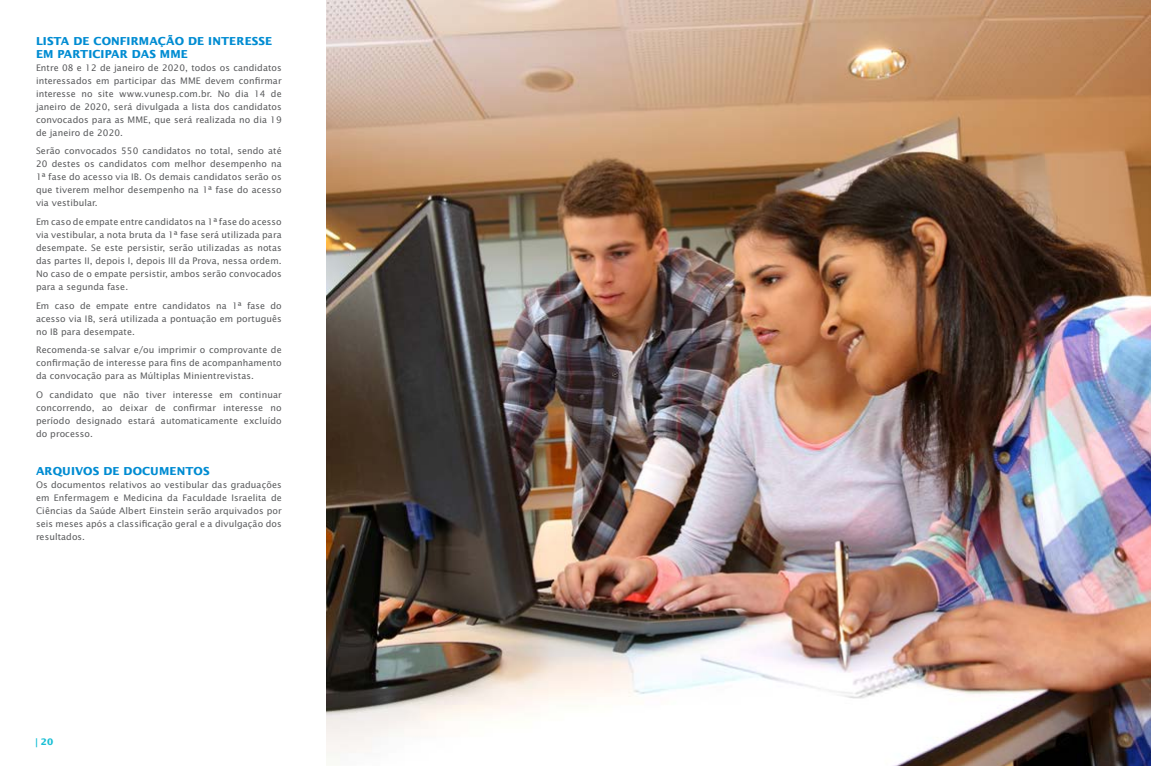
<style>
.page{position:relative;width:1151px;height:766px;background:#fff}
.page>*{position:absolute;margin:0;border:0;box-sizing:border-box;transform-origin:0 0}
.t1{font:700 11px/13px "Lucida Sans Std";letter-spacing:.01em;color:#008cd2}
.t2{font:9px/13px "Lucida Sans Std";letter-spacing:.01em;color:#58595b;text-align:justify}
.t3{font:700 9px "Lucida Sans Std";color:#1abfd5}
</style>
<div class="page">
<img style="left:326px;top:0;width:825px;height:765px">
<p class="t1" style="left:36px;top:34px;width:238px">LISTA DE CONFIRMAÇÃO DE INTERESSE<br>EM PARTICIPAR DAS MME</p>
<p class="t2" style="left:36px;top:61px;width:247px">Entre 08 e 12 de janeiro de 2020, todos os candidatos interessados em participar das MME devem confirmar interesse no site www.vunesp.com.br. No dia 14 de janeiro de 2020, será divulgada a lista dos candidatos convocados para as MME, que será realizada no dia 19 de janeiro de 2020.</p>
<p class="t2" style="left:36px;top:145px;width:247px">Serão convocados 550 candidatos no total, sendo até 20 destes os candidatos com melhor desempenho na 1ª fase do acesso via IB. Os demais candidatos serão os que tiverem melhor desempenho na 1ª fase do acesso via vestibular.</p>
<p class="t2" style="left:36px;top:215px;width:247px">Em caso de empate entre candidatos na 1ª fase do acesso via vestibular, a nota bruta da 1ª fase será utilizada para desempate. Se este persistir, serão utilizadas as notas das partes II, depois I, depois III da Prova, nessa ordem.<br>No caso de o empate persistir, ambos serão convocados para a segunda fase.</p>
<p class="t2" style="left:36px;top:299px;width:247px">Em caso de empate entre candidatos na 1ª fase do acesso via IB, será utilizada a pontuação em português no IB para desempate.</p>
<p class="t2" style="left:36px;top:343px;width:247px">Recomenda-se salvar e/ou imprimir o comprovante de confirmação de interesse para fins de acompanhamento da convocação para as Múltiplas Minientrevistas.</p>
<p class="t2" style="left:36px;top:388px;width:247px">O candidato que não tiver interesse em continuar concorrendo, ao deixar de confirmar interesse no período designado estará automaticamente excluído do processo.</p>
<p class="t1" style="left:36px;top:464px;width:175px">ARQUIVOS DE DOCUMENTOS</p>
<p class="t2" style="left:36px;top:478px;width:247px">Os documentos relativos ao vestibular das graduações em Enfermagem e Medicina da Faculdade Israelita de Ciências da Saúde Albert Einstein serão arquivados por seis meses após a classificação geral e a divulgação dos resultados.</p>
<p class="t3" style="left:36px;top:736px;width:19px">| 20</p>
</div>
